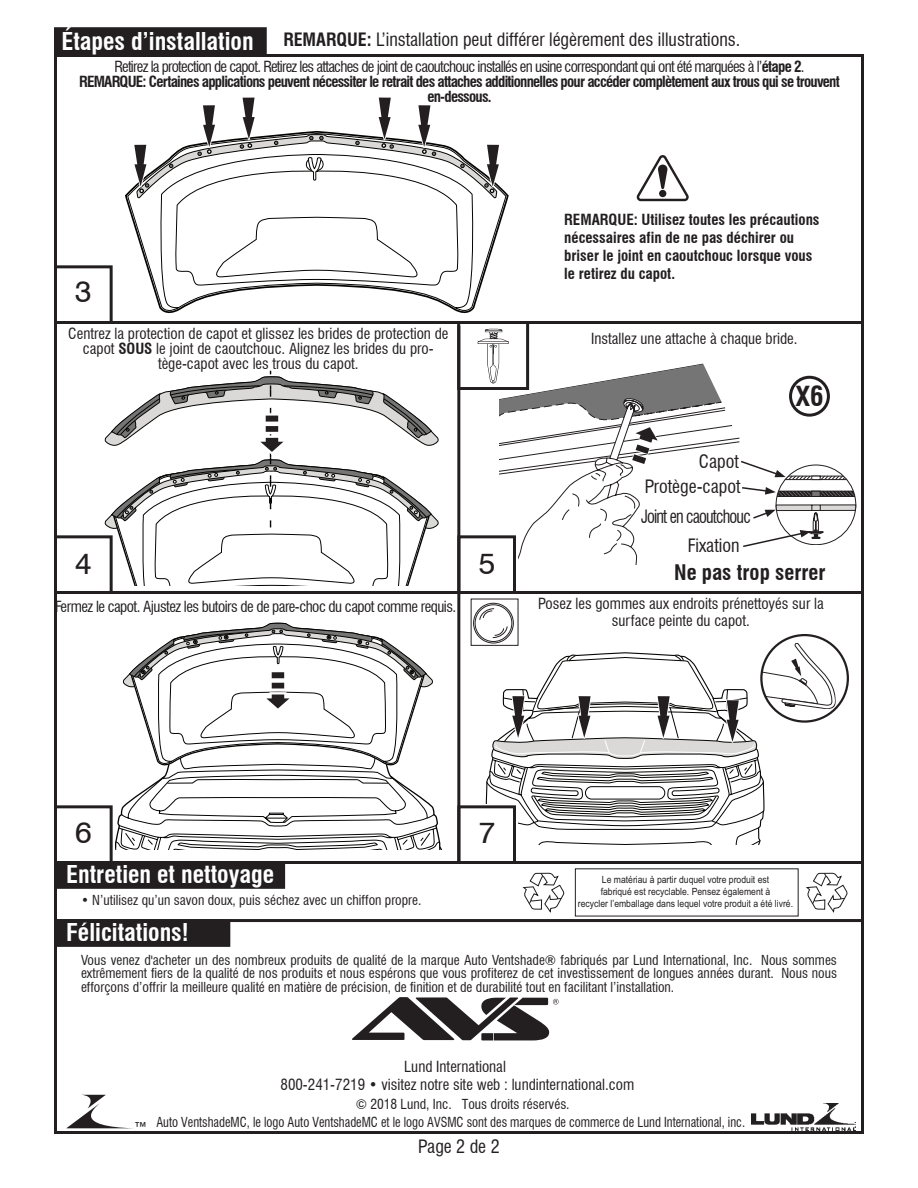
<style>
.page{position:relative;width:918px;height:1188px;background:#fff}
.page>*{position:absolute;margin:0;border:0;box-sizing:border-box;transform-origin:0 0}
.t1{font:30px "Swiss 721 BT";color:#231f20}
.t2{font:700 condensed 27px "Swiss 721 BT";color:#231f20}
.t3{font:700 condensed 24px "Swiss 721 BT";color:#fff}
.Body_Text{font:700 condensed 21px "Swiss 721 BT";color:#231f20}
.Body_Text-2{font:condensed 18px "Swiss 721 BT";color:#231f20}
.Body_Text-3{font:condensed 18px "Swiss 721 BT";letter-spacing:-.05em;color:#231f20;scale:.9 1}
.Body_Text-4{font:condensed 15px/15px "Swiss 721 BT";color:#231f20;text-align:center}
.Body_Text-5{font:700 condensed 15px/15px "Swiss 721 BT";letter-spacing:-.05em;color:#231f20;text-align:center}
.Body_Text-6{font:700 condensed 15px/18px "Swiss 721 BT";color:#231f20}
.Body_Text-7{font:condensed 15px "Swiss 721 BT";letter-spacing:-.05em;color:#231f20}
.Body_Text-8{font:condensed 15px "Swiss 721 BT";letter-spacing:-.035em;color:#231f20}
.Body_Text-9{font:condensed 13.5px/13.5px "Swiss 721 BT";color:#231f20}
.t4{font:9.9px/12px "Arial";color:#231f20;text-align:center;scale:.87 1}
.s1{font-weight:700}
</style>
<div class="page">
<div style="left:55px;top:28px;width:211px;height:26px;background:#231f20"></div>
<div style="left:54px;top:27px;width:213px;height:28px;border:2px solid #231f20"></div>
<hr style="left:54px;top:591px;width:810px;height:3px;background:#231f20">
<hr style="left:54px;top:321px;width:810px;height:3px;background:#231f20">
<hr style="left:457px;top:326px;width:3px;height:537px;background:#231f20">
<div style="left:457px;top:321px;width:72px;height:69px;border:3px solid #231f20"></div>
<svg style="left:352px;top:997px;width:207px;height:43px"></svg>
<svg style="left:67px;top:1095px;width:59px;height:33px"></svg>
<img style="left:751px;top:1104px;width:104px;height:26px">
<hr style="left:54px;top:861px;width:810px;height:3px;background:#231f20">
<hr style="left:54px;top:919px;width:810px;height:3px;background:#231f20">
<div style="left:55px;top:862px;width:229px;height:26px;background:#231f20"></div>
<div style="left:54px;top:861px;width:231px;height:28px;border:2px solid #231f20"></div>
<div style="left:55px;top:920px;width:175px;height:26px;background:#231f20"></div>
<div style="left:54px;top:920px;width:176px;height:27px;border:2px solid #231f20"></div>
<div style="left:473px;top:603px;width:41px;height:40px;border:1px solid #231f20;border-radius:50%"></div>
<div style="left:475px;top:604px;width:37px;height:38px;border:1px solid #231f20;border-radius:50%"></div>
<svg style="left:127px;top:186px;width:379px;height:125px"></svg>
<svg style="left:105px;top:371px;width:334px;height:214px"></svg>
<svg style="left:115px;top:623px;width:327px;height:226px"></svg>
<svg style="left:477px;top:328px;width:379px;height:236px"></svg>
<svg style="left:759px;top:633px;width:91px;height:91px"></svg>
<svg style="left:479px;top:608px;width:357px;height:237px"></svg>
<svg style="left:133px;top:97px;width:367px;height:189px"></svg>
<svg style="left:637px;top:155px;width:52px;height:46px"></svg>
<svg style="left:523px;top:872px;width:41px;height:41px"></svg>
<svg style="left:806px;top:872px;width:41px;height:41px"></svg>
<div style="left:54px;top:265px;width:59px;height:59px;border:3px solid #231f20"></div>
<div style="left:464px;top:533px;width:54px;height:56px;background:#fff"></div>
<div style="left:457px;top:535px;width:59px;height:59px;border:3px solid #231f20"></div>
<div style="left:61px;top:533px;width:54px;height:56px;background:#fff"></div>
<div style="left:54px;top:535px;width:59px;height:59px;border:3px solid #231f20"></div>
<div style="left:54px;top:805px;width:59px;height:59px;border:3px solid #231f20"></div>
<div style="left:464px;top:804px;width:54px;height:55px;background:#fff"></div>
<div style="left:457px;top:805px;width:59px;height:59px;border:3px solid #231f20"></div>
<p class="t3" style="left:62px;top:27px;width:194px">Étapes d’installation</p>
<p class="Body_Text-2" style="left:283px;top:29px;width:459px"><span class="s1">REMARQUE:</span> L’installation peut différer légèrement des illustrations.</p>
<p class="Body_Text-7" style="left:114px;top:57px;width:692px">Retirez la protection de capot. Retirez les attaches de joint de caoutchouc installés en usine correspondant qui ont été marquées à l’<span class="s1">étape 2</span>.</p>
<p class="Body_Text-5" style="left:79px;top:74px;width:762px">REMARQUE: Certaines applications peuvent nécessiter le retrait des attaches additionnelles pour accéder complètement aux trous qui se trouvent en-dessous.</p>
<p class="t1" style="left:75px;top:273px;width:18px">3</p>
<p class="Body_Text-6" style="left:564px;top:210px;width:257px">REMARQUE: Utilisez toutes les précautions nécessaires afin de ne pas déchirer ou briser le joint en caoutchouc lorsque vous le retirez du capot.</p>
<p class="Body_Text-4" style="left:68px;top:326px;width:382px">Centrez la protection de capot et glissez les brides de protection de capot <span class="s1">SOUS</span> le joint de caoutchouc. Alignez les brides du pro&shy;tège-capot avec les trous du capot.</p>
<p class="Body_Text-4" style="left:591px;top:331px;width:208px">Installez une attache à chaque bride.</p>
<p class="t1" style="left:75px;top:545px;width:18px">4</p>
<p class="t1" style="left:479px;top:545px;width:18px">5</p>
<p class="Body_Text-8" style="left:55px;top:598px;width:403px">Fermez le capot. Ajustez les butoirs de de pare-choc du capot comme requis.</p>
<p class="Body_Text-2" style="left:699px;top:451px;width:41px">Capot</p>
<p class="Body_Text-2" style="left:645px;top:476px;width:97px">Protège-capot</p>
<p class="Body_Text-3" style="left:641px;top:506px;width:123px">Joint en caoutchouc</p>
<p class="Body_Text-2" style="left:688px;top:535px;width:53px">Fixation</p>
<p class="t2" style="left:795px;top:380px;width:30px">X6</p>
<p class="Body_Text" style="left:674px;top:560px;width:153px">Ne pas trop serrer</p>
<p class="Body_Text-4" style="left:538px;top:595px;width:287px;line-height:16.5px">Posez les gommes aux endroits prénettoyés sur la surface peinte du capot.</p>
<p class="t1" style="left:75px;top:814px;width:18px">6</p>
<p class="t1" style="left:479px;top:814px;width:18px">7</p>
<p class="t3" style="left:66px;top:860px;width:209px">Entretien et nettoyage</p>
<p class="Body_Text-9" style="left:81px;top:894px;width:342px">• N’utilisez qu’un savon doux, puis séchez avec un chiffon propre.</p>
<p class="t3" style="left:66px;top:918px;width:124px">Félicitations!</p>
<p class="Body_Text-9" style="left:81px;top:953px;width:758px;text-align:justify">Vous venez d'acheter un des nombreux produits de qualité de la marque Auto Ventshade® fabriqués par Lund International, Inc. Nous sommes extrêmement fiers de la qualité de nos produits et nous espérons que vous profiterez de cet investissement de longues années durant. Nous nous efforçons d’offrir la meilleure qualité en matière de précision, de finition et de durabilité tout en facilitant l’installation.</p>
<p class="t4" style="left:578px;top:873px;width:249px">Le matériau à partir duquel votre produit est<br>fabriqué est recyclable. Pensez également à<br>recycler l’emballage dans lequel votre produit a été livré.</p>
<p class="Body_Text-2" style="left:133px;top:1117px;width:16px">™</p>
<p class="Body_Text-4" style="left:281px;top:1057px;width:355px;line-height:18px">Lund International<br>800-241-7219 • visitez notre site web : lundinternational.com</p>
<p class="Body_Text-9" style="left:156px;top:1096px;width:590px;line-height:17.7px;text-indent:199px">© 2018 Lund, Inc. Tous droits réservés.<br>Auto VentshadeMC, le logo Auto VentshadeMC et le logo AVSMC sont des marques de commerce de Lund International, inc.</p>
<p class="Body_Text-2" style="left:418px;top:1136px;width:83px">Page 2 de 2</p>
</div>
